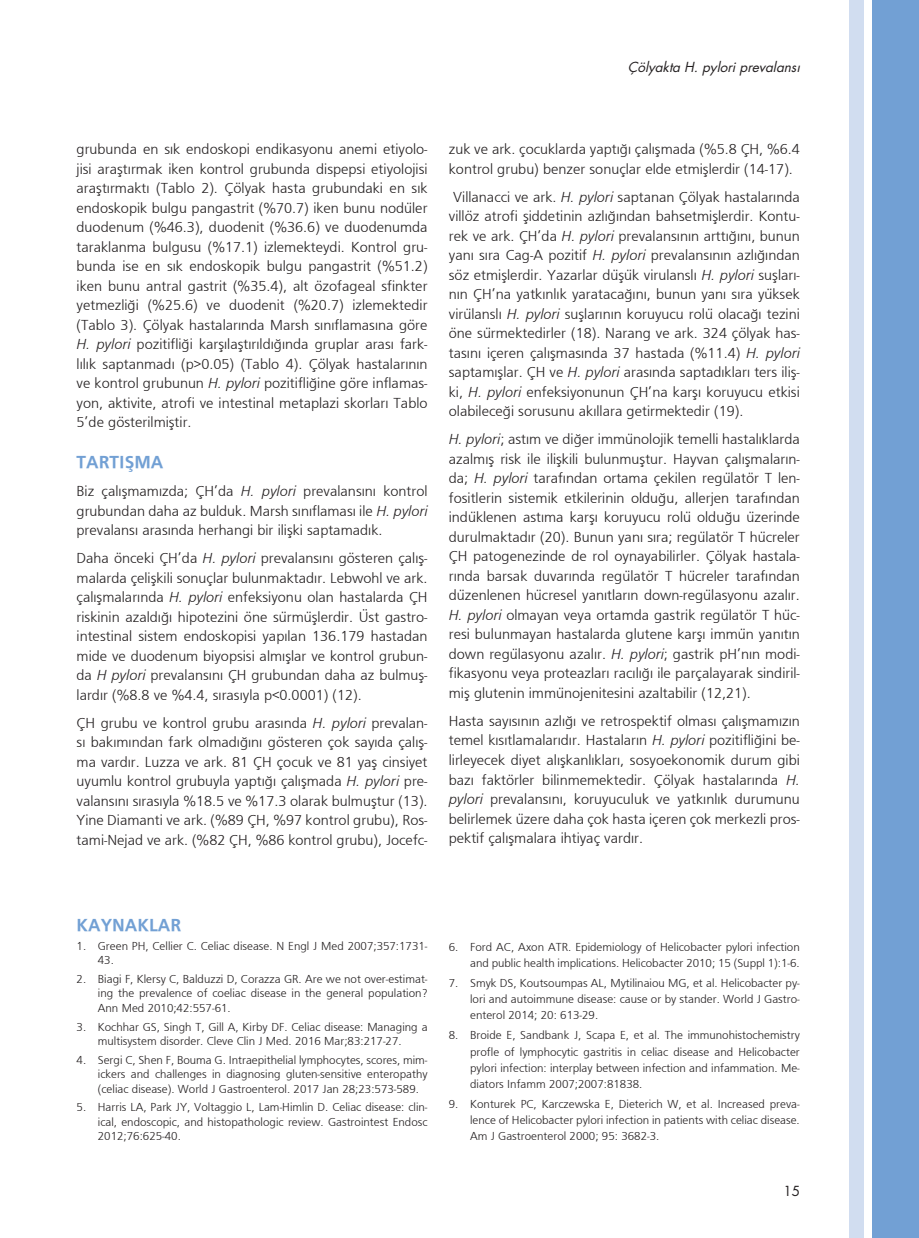
<style>
.page{position:relative;width:919px;height:1238px;background:#fff}
.page>*{position:absolute;margin:0;border:0;box-sizing:border-box;transform-origin:0 0}
.t1{font:700 18px "Fruga Sans";color:#72a0d4}
.t2{font:300 15px/19.5px "Fruga Sans";color:#231f20;text-align:justify}
.t3{font:italic 13.5px "Futura OTF";color:#231f20}
.t4{font:13.5px "Futura OTF";color:#231f20}
.t5{font:300 12px/14.4px "Fruga Sans";color:#231f20;text-align:justify}
.s1{font-style:italic}
</style>
<div class="page">
<div style="left:872px;top:0;width:46px;height:1237px;background:#72a0d4"></div>
<div style="left:848px;top:0;width:15px;height:1237px;background:#d1ddf0"></div>
<p class="t3" style="left:627px;top:59px;width:173px">Çölyakta H. pylori prevalansı</p>
<p class="t2" style="left:77px;top:139px;width:352px">grubunda en sık endoskopi endikasyonu anemi etiyolo&shy;jisi araştırmak iken kontrol grubunda dispepsi etiyolojisi araştırmaktı (Tablo 2). Çölyak hasta grubundaki en sık endoskopik bulgu pangastrit (%70.7) iken bunu nodüler duodenum (%46.3), duodenit (%36.6) ve duodenumda taraklanma bulgusu (%17.1) izlemekteydi. Kontrol gru&shy;bunda ise en sık endoskopik bulgu pangastrit (%51.2) iken bunu antral gastrit (%35.4), alt özofageal sfinkter yetmezliği (%25.6) ve duodenit (%20.7) izlemektedir (Tablo 3). Çölyak hastalarında Marsh sınıflamasına göre <span class="s1">H. pylori</span> pozitifliği karşılaştırıldığında gruplar arası fark&shy;lılık saptanmadı (p&gt;0.05) (Tablo 4). Çölyak hastalarının ve kontrol grubunun <span class="s1">H. pylori</span> pozitifliğine göre inflamas&shy;yon, aktivite, atrofi ve intestinal metaplazi skorları Tablo 5’de gösterilmiştir.</p>
<p class="t1" style="left:77px;top:451px;width:88px">TARTIŞMA</p>
<p class="t2" style="left:77px;top:481px;width:352px">Biz çalışmamızda; ÇH’da <span class="s1">H. pylori</span> prevalansını kontrol grubundan daha az bulduk. Marsh sınıflaması ile <span class="s1">H. pylori </span>prevalansı arasında herhangi bir ilişki saptamadık.</p>
<p class="t2" style="left:77px;top:548px;width:352px">Daha önceki ÇH’da <span class="s1">H. pylori</span> prevalansını gösteren çalış&shy;malarda çelişkili sonuçlar bulunmaktadır. Lebwohl ve ark. çalışmalarında <span class="s1">H. pylori</span> enfeksiyonu olan hastalarda ÇH riskinin azaldığı hipotezini öne sürmüşlerdir. Üst gastro&shy;intestinal sistem endoskopisi yapılan 136.179 hastadan mide ve duodenum biyopsisi almışlar ve kontrol grubun&shy;da <span class="s1">H pylori</span> prevalansını ÇH grubundan daha az bulmuş&shy;lardır (%8.8 ve %4.4, sırasıyla p&lt;0.0001) (12).</p>
<p class="t2" style="left:77px;top:712px;width:352px">ÇH grubu ve kontrol grubu arasında <span class="s1">H. pylori</span> prevalan&shy;sı bakımından fark olmadığını gösteren çok sayıda çalış&shy;ma vardır. Luzza ve ark. 81 ÇH çocuk ve 81 yaş cinsiyet uyumlu kontrol grubuyla yaptığı çalışmada <span class="s1">H. pylori</span> pre&shy;valansını sırasıyla %18.5 ve %17.3 olarak bulmuştur (13).<br>Yine Diamanti ve ark. (%89 ÇH, %97 kontrol grubu), Ros&shy;tami-Nejad ve ark. (%82 ÇH, %86 kontrol grubu), Jocefc-</p>
<p class="t2" style="left:449px;top:139px;width:352px">zuk ve ark. çocuklarda yaptığı çalışmada (%5.8 ÇH, %6.4 kontrol grubu) benzer sonuçlar elde etmişlerdir (14-17).</p>
<p class="t2" style="left:449px;top:187px;width:352px">Villanacci ve ark. <span class="s1">H. pylori</span> saptanan Çölyak hastalarında villöz atrofi şiddetinin azlığından bahsetmişlerdir. Kontu&shy;rek ve ark. ÇH’da <span class="s1">H. pylori</span> prevalansının arttığını, bunun yanı sıra Cag-A pozitif <span class="s1">H. pylori</span> prevalansının azlığından söz etmişlerdir. Yazarlar düşük virulanslı <span class="s1">H. pylori</span> suşları&shy;nın ÇH’na yatkınlık yaratacağını, bunun yanı sıra yüksek virülanslı <span class="s1">H. pylori</span> suşlarının koruyucu rolü olacağı tezini öne sürmektedirler (18). Narang ve ark. 324 çölyak has&shy;tasını içeren çalışmasında 37 hastada (%11.4) <span class="s1">H. pylori </span>saptamışlar. ÇH ve <span class="s1">H. pylori</span> arasında saptadıkları ters iliş&shy;ki, <span class="s1">H. pylori</span> enfeksiyonunun ÇH’na karşı koruyucu etkisi olabileceği sorusunu akıllara getirmektedir (19).</p>
<p class="t2" style="left:449px;top:429px;width:352px"><span class="s1">H. pylori</span>; astım ve diğer immünolojik temelli hastalıklarda azalmış risk ile ilişkili bulunmuştur. Hayvan çalışmaların&shy;da; <span class="s1">H. pylori</span> tarafından ortama çekilen regülatör T len&shy;fositlerin sistemik etkilerinin olduğu, allerjen tarafından indüklenen astıma karşı koruyucu rolü olduğu üzerinde durulmaktadır (20). Bunun yanı sıra; regülatör T hücreler ÇH patogenezinde de rol oynayabilirler. Çölyak hastala&shy;rında barsak duvarında regülatör T hücreler tarafından düzenlenen hücresel yanıtların down-regülasyonu azalır.<br><span class="s1">H. pylori</span> olmayan veya ortamda gastrik regülatör T hüc&shy;resi bulunmayan hastalarda glutene karşı immün yanıtın down regülasyonu azalır. <span class="s1">H. pylori</span>; gastrik pH’nın modi&shy;fikasyonu veya proteazları racılığı ile parçalayarak sindiril&shy;miş glutenin immünojenitesini azaltabilir (12,21).</p>
<p class="t2" style="left:449px;top:711px;width:352px">Hasta sayısının azlığı ve retrospektif olması çalışmamızın temel kısıtlamalarıdır. Hastaların <span class="s1">H. pylori</span> pozitifliğini be&shy;lirleyecek diyet alışkanlıkları, sosyoekonomik durum gibi bazı faktörler bilinmemektedir. Çölyak hastalarında <span class="s1">H. pylori</span> prevalansını, koruyuculuk ve yatkınlık durumunu belirlemek üzere daha çok hasta içeren çok merkezli pros&shy;pektif çalışmalara ihtiyaç vardır.</p>
<p class="t1" style="left:77px;top:914px;width:106px">KAYNAKLAR</p>
<p class="t5" style="left:98px;top:938px;width:331px;text-indent:-21px">1. Green PH, Cellier C. Celiac disease. N Engl J Med 2007;357:1731-<br>43.</p>
<p class="t5" style="left:98px;top:971px;width:331px;text-indent:-21px">2. Biagi F, Klersy C, Balduzzi D, Corazza GR. Are we not over-estimat&shy;ing the prevalence of coeliac disease in the general population?<br>Ann Med 2010;42:557-61.</p>
<p class="t5" style="left:77px;top:1019px;width:352px;text-align:center">3. Kochhar GS, Singh T, Gill A, Kirby DF. Celiac disease: Managing a multisystem disorder. Cleve Clin J Med. 2016 Mar;83:217-27.</p>
<p class="t5" style="left:98px;top:1052px;width:331px;text-indent:-21px">4. Sergi C, Shen F, Bouma G. Intraepithelial lymphocytes, scores, mim&shy;ickers and challenges in diagnosing gluten-sensitive enteropathy (celiac disease). World J Gastroenterol. 2017 Jan 28;23:573-589.</p>
<p class="t5" style="left:98px;top:1099px;width:331px;text-indent:-21px">5. Harris LA, Park JY, Voltaggio L, Lam-Himlin D. Celiac disease: clin&shy;ical, endoscopic, and histopathologic review. Gastrointest Endosc 2012;76:625-40.</p>
<p class="t5" style="left:449px;top:938px;width:352px;line-height:16px;text-align:right">6. Ford AC, Axon ATR. Epidemiology of Helicobacter pylori infection and public health implications. Helicobacter 2010; 15 (Suppl 1):1-6.</p>
<p class="t5" style="left:470px;top:974px;width:331px;line-height:16px;text-indent:-21px">7. Smyk DS, Koutsoumpas AL, Mytilinaiou MG, et al. Helicobacter py&shy;lori and autoimmune disease: cause or by stander. World J Gastro&shy;enterol 2014; 20: 613-29.</p>
<p class="t5" style="left:470px;top:1027px;width:331px;line-height:16px;text-indent:-21px">8. Broide E, Sandbank J, Scapa E, et al. The immunohistochemistry profle of lymphocytic gastritis in celiac disease and Helicobacter pylori infection: interplay between infection and infammation. Me&shy;diators Infamm 2007;2007:81838.</p>
<p class="t5" style="left:470px;top:1095px;width:331px;line-height:16px;text-indent:-21px">9. Konturek PC, Karczewska E, Dieterich W, et al. Increased preva&shy;lence of Helicobacter pylori infection in patients with celiac disease.<br>Am J Gastroenterol 2000; 95: 3682-3.</p>
<p class="t4" style="left:783px;top:1181px;width:18px">15</p>
</div>
